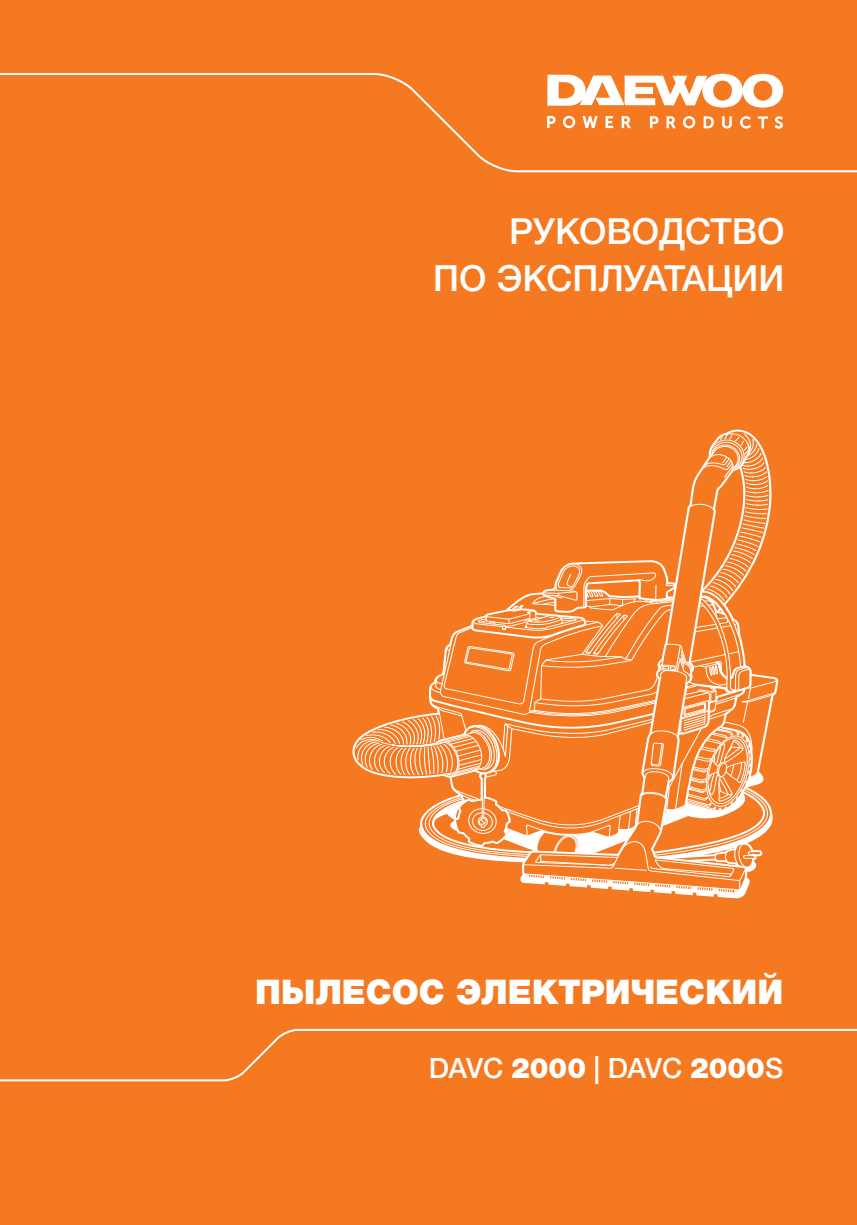
<style>
.page{position:relative;width:857px;height:1225px;background:#fff}
.page>*{position:absolute;margin:0;border:0;box-sizing:border-box;transform-origin:0 0}
.Основной_текст{font:500 36px "Helvetica Neue LTW1 G";color:#fff}
.Основной_текст-2{font:900 34px "Helvetica Neue LTW1 G";color:#fff}
.Основной_текст-3{font:500 28px "Helvetica Neue LTW1 G";letter-spacing:-.025em;color:#fff}
.s1{font-weight:900}
</style>
<div class="page">
<div style="left:0;top:0;width:856px;height:1225px;background:#f47921"></div>
<svg style="left:0;top:73px;width:856px;height:100px"></svg>
<svg style="left:0;top:1028px;width:856px;height:54px"></svg>
<svg style="left:547px;top:74px;width:235px;height:34px"></svg>
<svg style="left:546px;top:116px;width:9px;height:12px"></svg>
<svg style="left:562px;top:116px;width:13px;height:12px"></svg>
<svg style="left:582px;top:116px;width:15px;height:12px"></svg>
<svg style="left:605px;top:116px;width:8px;height:12px"></svg>
<svg style="left:621px;top:116px;width:9px;height:12px"></svg>
<svg style="left:649px;top:116px;width:9px;height:12px"></svg>
<svg style="left:666px;top:116px;width:9px;height:12px"></svg>
<svg style="left:682px;top:116px;width:13px;height:12px"></svg>
<svg style="left:703px;top:116px;width:10px;height:12px"></svg>
<svg style="left:721px;top:116px;width:10px;height:13px"></svg>
<svg style="left:739px;top:116px;width:11px;height:13px"></svg>
<svg style="left:757px;top:116px;width:10px;height:12px"></svg>
<svg style="left:774px;top:116px;width:8px;height:13px"></svg>
<svg style="left:352px;top:432px;width:424px;height:466px"></svg>
<p class="Основной_текст" style="left:509px;top:210px;width:277px">РУКОВОДСТВО</p>
<p class="Основной_текст" style="left:433px;top:256px;width:353px">ПО ЭКСПЛУАТАЦИИ</p>
<p class="Основной_текст-2" style="left:255px;top:971px;width:529px">ПЫЛЕСОС ЭЛЕКТРИЧЕСКИЙ</p>
<p class="Основной_текст-3" style="left:429px;top:1051px;width:355px">DAVC <span class="s1">2000</span> | DAVC <span class="s1">2000</span>S</p>
</div>
